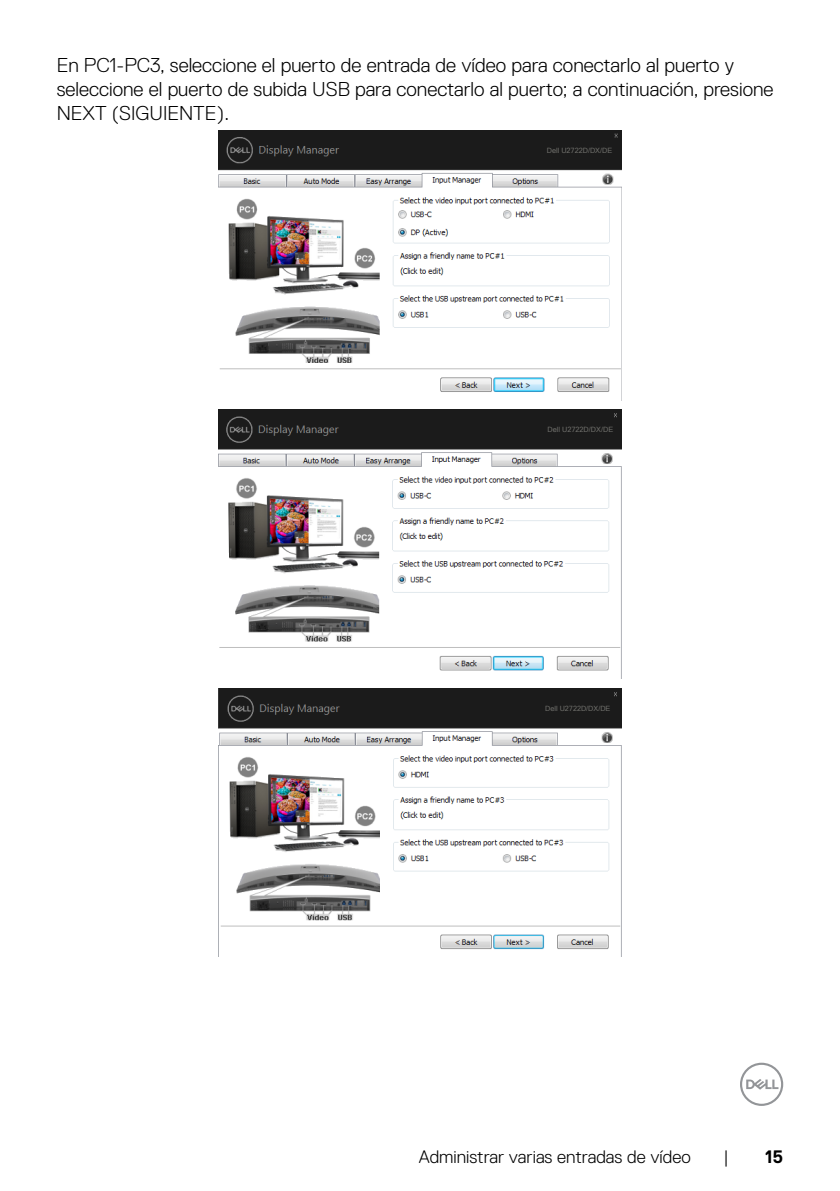
<style>
.page{position:relative;width:840px;height:1191px;background:#fff}
.page>*{position:absolute;margin:0;border:0;box-sizing:border-box;transform-origin:0 0}
.t1{font:300 20px/24px "Dell Replica";color:#000}
.t2{font:300 18px "Dell Replica";color:#000}
.t3{font:700 18px "Dell Replica";color:#000}
.t4{font:7.2px "Microsoft Sans Serif";color:#6f6f6b}
</style>
<div class="page">
<svg style="left:740px;top:1062px;width:42px;height:44px"></svg>
<img style="left:218px;top:130px;width:403px;height:262px">
<div style="left:543px;top:146px;width:71px;height:10px;background:#1b1b1b"></div>
<img style="left:218px;top:409px;width:403px;height:262px">
<div style="left:543px;top:425px;width:72px;height:10px;background:#1b1b1b"></div>
<img style="left:218px;top:688px;width:403px;height:268px">
<div style="left:541px;top:704px;width:71px;height:10px;background:#1b1b1b"></div>
<p class="t1" style="left:57px;top:53px;width:717px">En PC1-PC3, seleccione el puerto de entrada de vídeo para conectarlo al puerto y seleccione el puerto de subida USB para conectarlo al puerto; a continuación, presione<br>NEXT (SIGUIENTE).</p>
<p class="t4" style="left:546px;top:145px;width:67px">Dell U2722D/DX/DE</p>
<p class="t4" style="left:547px;top:424px;width:67px">Dell U2722D/DX/DE</p>
<p class="t4" style="left:545px;top:703px;width:67px">Dell U2722D/DX/DE</p>
<p class="t2" style="left:418px;top:1146px;width:273px">Administrar varias entradas de vídeo</p>
<p class="t2" style="left:723px;top:1146px;width:7px">|</p>
<p class="t3" style="left:764px;top:1146px;width:20px">15</p>
</div>
